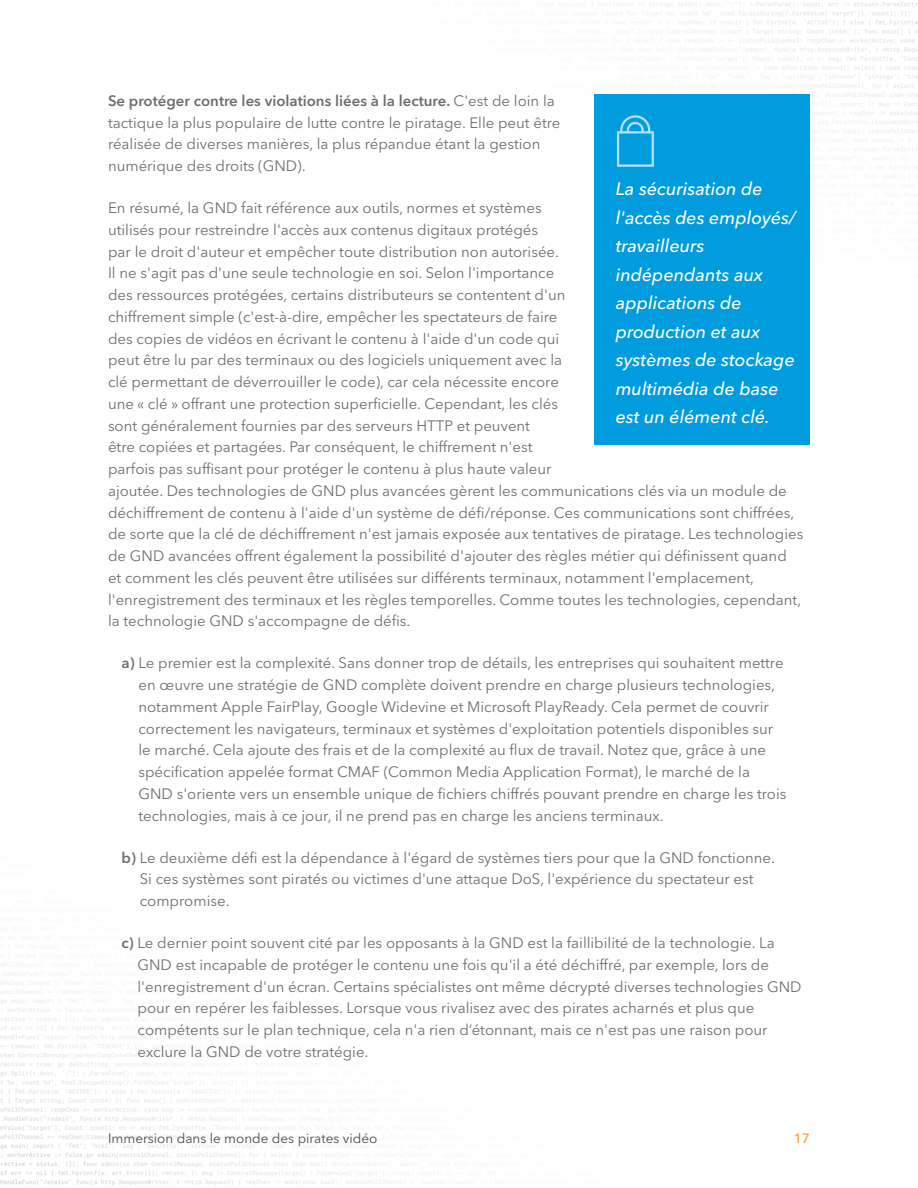
<style>
.page{position:relative;width:918px;height:1188px;background:#fff}
.page>*{position:absolute;margin:0;border:0;box-sizing:border-box;transform-origin:0 0}
.Pull_Quote_Body{font:italic 500 18px/28.5px "Avenir Next LT Pro";color:#fff}
.Body{font:15px/21.8px "Avenir Next LT Pro";color:#6d6e71}
.t1{font:13.5px "Avenir Next LT Pro";color:#4b4c4d}
.t2{font:500 13.5px "Avenir Next LT Pro";color:#f93}
.s1{font-weight:600}
</style>
<div class="page">
<img style="left:0;top:2px;width:918px;height:1184px">
<div style="left:594px;top:94px;width:216px;height:352px;background:#009cde"></div>
<svg style="left:617px;top:115px;width:37px;height:52px"></svg>
<p class="Body" style="left:108px;top:90px;width:454px"><span class="s1">Se protéger contre les violations liées à la lecture.</span> C'est de loin la tactique la plus populaire de lutte contre le piratage. Elle peut être réalisée de diverses manières, la plus répandue étant la gestion numérique des droits (GND).</p>
<p class="Body" style="left:108px;top:197px;width:697px">En résumé, la GND fait référence aux outils, normes et systèmes<br>utilisés pour restreindre l'accès aux contenus digitaux protégés<br>par le droit d'auteur et empêcher toute distribution non autorisée.<br>Il ne s'agit pas d'une seule technologie en soi. Selon l'importance<br>des ressources protégées, certains distributeurs se contentent d'un<br>chiffrement simple (c'est-à-dire, empêcher les spectateurs de faire<br>des copies de vidéos en écrivant le contenu à l'aide d'un code qui<br>peut être lu par des terminaux ou des logiciels uniquement avec la<br>clé permettant de déverrouiller le code), car cela nécessite encore<br>une « clé » offrant une protection superficielle. Cependant, les clés<br>sont généralement fournies par des serveurs HTTP et peuvent<br>être copiées et partagées. Par conséquent, le chiffrement n'est<br>parfois pas suffisant pour protéger le contenu à plus haute valeur<br>ajoutée. Des technologies de GND plus avancées gèrent les communications clés via un module de déchiffrement de contenu à l'aide d'un système de défi/réponse. Ces communications sont chiffrées, de sorte que la clé de déchiffrement n'est jamais exposée aux tentatives de piratage. Les technologies de GND avancées offrent également la possibilité d'ajouter des règles métier qui définissent quand et comment les clés peuvent être utilisées sur différents terminaux, notamment l'emplacement, l'enregistrement des terminaux et les règles temporelles. Comme toutes les technologies, cependant, la technologie GND s'accompagne de défis.</p>
<p class="Body" style="left:138px;top:652px;width:650px;text-indent:-17px"><span class="s1">a)</span> Le premier est la complexité. Sans donner trop de détails, les entreprises qui souhaitent mettre en œuvre une stratégie de GND complète doivent prendre en charge plusieurs technologies, notamment Apple FairPlay, Google Widevine et Microsoft PlayReady. Cela permet de couvrir correctement les navigateurs, terminaux et systèmes d'exploitation potentiels disponibles sur le marché. Cela ajoute des frais et de la complexité au flux de travail. Notez que, grâce à une spécification appelée format CMAF (Common Media Application Format), le marché de la GND s'oriente vers un ensemble unique de fichiers chiffrés pouvant prendre en charge les trois technologies, mais à ce jour, il ne prend pas en charge les anciens terminaux.</p>
<p class="Body" style="left:140px;top:847px;width:635px;text-indent:-18px"><span class="s1">b)</span> Le deuxième défi est la dépendance à l'égard de systèmes tiers pour que la GND fonctionne.<br>Si ces systèmes sont piratés ou victimes d'une attaque DoS, l'expérience du spectateur est compromise.</p>
<p class="Body" style="left:138px;top:932px;width:666px;text-indent:-16px"><span class="s1">c)</span> Le dernier point souvent cité par les opposants à la GND est la faillibilité de la technologie. La GND est incapable de protéger le contenu une fois qu'il a été déchiffré, par exemple, lors de l'enregistrement d'un écran. Certains spécialistes ont même décrypté diverses technologies GND pour en repérer les faiblesses. Lorsque vous rivalisez avec des pirates acharnés et plus que compétents sur le plan technique, cela n'a rien d‘étonnant, mais ce n'est pas une raison pour exclure la GND de votre stratégie.</p>
<p class="Pull_Quote_Body" style="left:616px;top:175px;width:182px">La sécurisation de l'accès des employés/ travailleurs indépendants aux applications de production et aux systèmes de stockage multimédia de base est un élément clé.</p>
<p class="t1" style="left:108px;top:1131px;width:271px">Immersion dans le monde des pirates vidéo</p>
<p class="t2" style="left:794px;top:1131px;width:18px">17</p>
</div>
